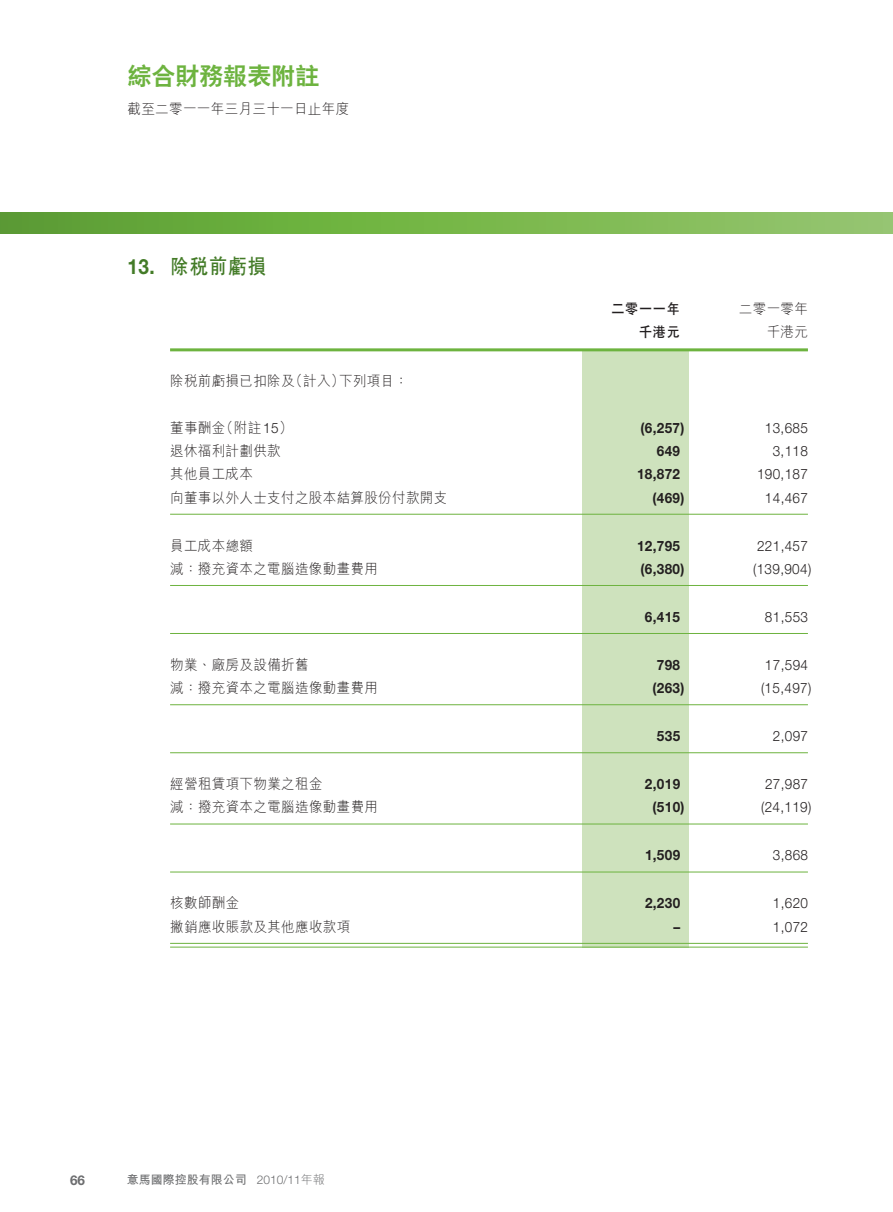
<style>
.page{position:relative;width:893px;height:1212px;background:#fff}
.page>*{position:absolute;margin:0;border:0;box-sizing:border-box;transform-origin:0 0}
.t1{font:24px "C Hei 2 HK Xbold E Ten B5 H";color:#6db33f}
.t2{font:21px "C Hei 2 HK Bold E Ten B5 H";letter-spacing:.025em;color:#437b27;scale:.9 1}
.t3{font:14.25px "M Hei HK Light E Ten B5 H";letter-spacing:.025em;color:#231f20;scale:.95 1}
.t4{font:300 14.25px "Helvetica Neue LT Std";letter-spacing:.025em;color:#231f20;scale:.95 1}
.t5{font:700 14.25px "Helvetica Neue LT Std";letter-spacing:.025em;color:#231f20;scale:.95 1}
.t6{font:14.25px "C Hei 2 HK Bold E Ten B5 H";letter-spacing:.025em;color:#231f20;scale:.95 1}
.t7{font:700 13.5px "Helvetica Neue LT Std";color:#6d6e70}
.t8{font:12px "M Hei HK Bold E Ten B5 H";color:#6d6e70}
.s1{font-family:"Helvetica Neue LT Std";font-weight:700}
.s2{font-family:"Helvetica Neue LT Std";font-weight:300}
.s3{font-family:"M Hei HK Light E Ten B5 H"}
</style>
<div class="page">
<div style="left:0;top:213px;width:893px;height:21px;background:linear-gradient(to right,#59a02d,#95c86c)"></div>
<div style="left:583px;top:349px;width:106px;height:598px;background:#cee2bd"></div>
<hr style="left:170px;top:348px;width:638px;height:3px;background:#6db33f">
<hr style="left:170px;top:514px;width:638px;height:1px;background:#6db33f">
<hr style="left:170px;top:585px;width:638px;height:1px;background:#6db33f">
<hr style="left:170px;top:633px;width:638px;height:1px;background:#6db33f">
<hr style="left:170px;top:704px;width:638px;height:1px;background:#6db33f">
<hr style="left:170px;top:752px;width:638px;height:1px;background:#6db33f">
<hr style="left:170px;top:824px;width:638px;height:1px;background:#6db33f">
<hr style="left:170px;top:872px;width:638px;height:1px;background:#6db33f">
<hr style="left:170px;top:943px;width:638px;height:1px;background:#6db33f">
<hr style="left:170px;top:947px;width:638px;height:1px;background:#6db33f">
<h1 class="t1" style="left:128px;top:67px;width:194px">綜合財務報表附註</h1>
<p class="t3" style="left:128px;top:103px;width:235px">截至二零一一年三月三十一日止年度</p>
<h2 class="t2" style="left:128px;top:258px;width:156px"><span class="s1">13.</span> 除稅前虧損</h2>
<p class="t6" style="left:611px;top:303px;width:74px">二零一一年</p>
<p class="t3" style="left:739px;top:303px;width:74px">二零一零年</p>
<p class="t6" style="left:639px;top:326px;width:45px">千港元</p>
<p class="t3" style="left:767px;top:326px;width:45px">千港元</p>
<p class="t3" style="left:170px;top:376px;width:252px">除稅前虧損已扣除及（計入）下列項目：</p>
<p class="t3" style="left:170px;top:422px;width:130px">董事酬金（附註<span class="s2">15</span>）</p>
<p class="t5" style="left:640px;top:423px;width:48px">(6,257)</p>
<p class="t4" style="left:765px;top:423px;width:47px">13,685</p>
<p class="t3" style="left:170px;top:445px;width:118px">退休福利計劃供款</p>
<p class="t5" style="left:657px;top:446px;width:26px">649</p>
<p class="t4" style="left:773px;top:446px;width:39px">3,118</p>
<p class="t3" style="left:170px;top:469px;width:89px">其他員工成本</p>
<p class="t5" style="left:637px;top:469px;width:47px">18,872</p>
<p class="t4" style="left:757px;top:469px;width:55px">190,187</p>
<p class="t3" style="left:170px;top:492px;width:293px">向董事以外人士支付之股本結算股份付款開支</p>
<p class="t5" style="left:652px;top:492px;width:35px">(469)</p>
<p class="t4" style="left:765px;top:492px;width:47px">14,467</p>
<p class="t3" style="left:170px;top:540px;width:89px">員工成本總額</p>
<p class="t5" style="left:637px;top:540px;width:47px">12,795</p>
<p class="t4" style="left:757px;top:540px;width:55px">221,457</p>
<p class="t3" style="left:170px;top:563px;width:220px">減：撥充資本之電腦造像動畫費用</p>
<p class="t5" style="left:641px;top:564px;width:48px">(6,380)</p>
<p class="t4" style="left:753px;top:564px;width:63px">(139,904)</p>
<p class="t5" style="left:645px;top:612px;width:39px">6,415</p>
<p class="t4" style="left:765px;top:612px;width:47px">81,553</p>
<p class="t3" style="left:170px;top:659px;width:147px">物業、廠房及設備折舊</p>
<p class="t5" style="left:657px;top:660px;width:26px">798</p>
<p class="t4" style="left:765px;top:660px;width:47px">17,594</p>
<p class="t3" style="left:170px;top:682px;width:220px">減：撥充資本之電腦造像動畫費用</p>
<p class="t5" style="left:653px;top:683px;width:35px">(263)</p>
<p class="t4" style="left:761px;top:683px;width:54px">(15,497)</p>
<p class="t5" style="left:657px;top:731px;width:26px">535</p>
<p class="t4" style="left:773px;top:731px;width:39px">2,097</p>
<p class="t3" style="left:170px;top:778px;width:162px">經營租賃項下物業之租金</p>
<p class="t5" style="left:645px;top:779px;width:39px">2,019</p>
<p class="t4" style="left:765px;top:779px;width:47px">27,987</p>
<p class="t3" style="left:170px;top:802px;width:220px">減：撥充資本之電腦造像動畫費用</p>
<p class="t5" style="left:653px;top:802px;width:35px">(510)</p>
<p class="t4" style="left:761px;top:802px;width:54px">(24,119)</p>
<p class="t5" style="left:645px;top:850px;width:39px">1,509</p>
<p class="t4" style="left:773px;top:850px;width:39px">3,868</p>
<p class="t3" style="left:170px;top:898px;width:74px">核數師酬金</p>
<p class="t5" style="left:645px;top:898px;width:39px">2,230</p>
<p class="t4" style="left:773px;top:898px;width:39px">1,620</p>
<p class="t3" style="left:170px;top:921px;width:191px">撇銷應收賬款及其他應收款項</p>
<p class="t5" style="left:673px;top:921px;width:9px">–</p>
<p class="t4" style="left:773px;top:921px;width:39px">1,072</p>
<p class="t7" style="left:70px;top:1175px;width:17px">66</p>
<p class="t8" style="left:127px;top:1175px;width:200px">意馬國際控股有限公司 <span class="s2">2010/11</span><span class="s3">年報</span></p>
</div>
